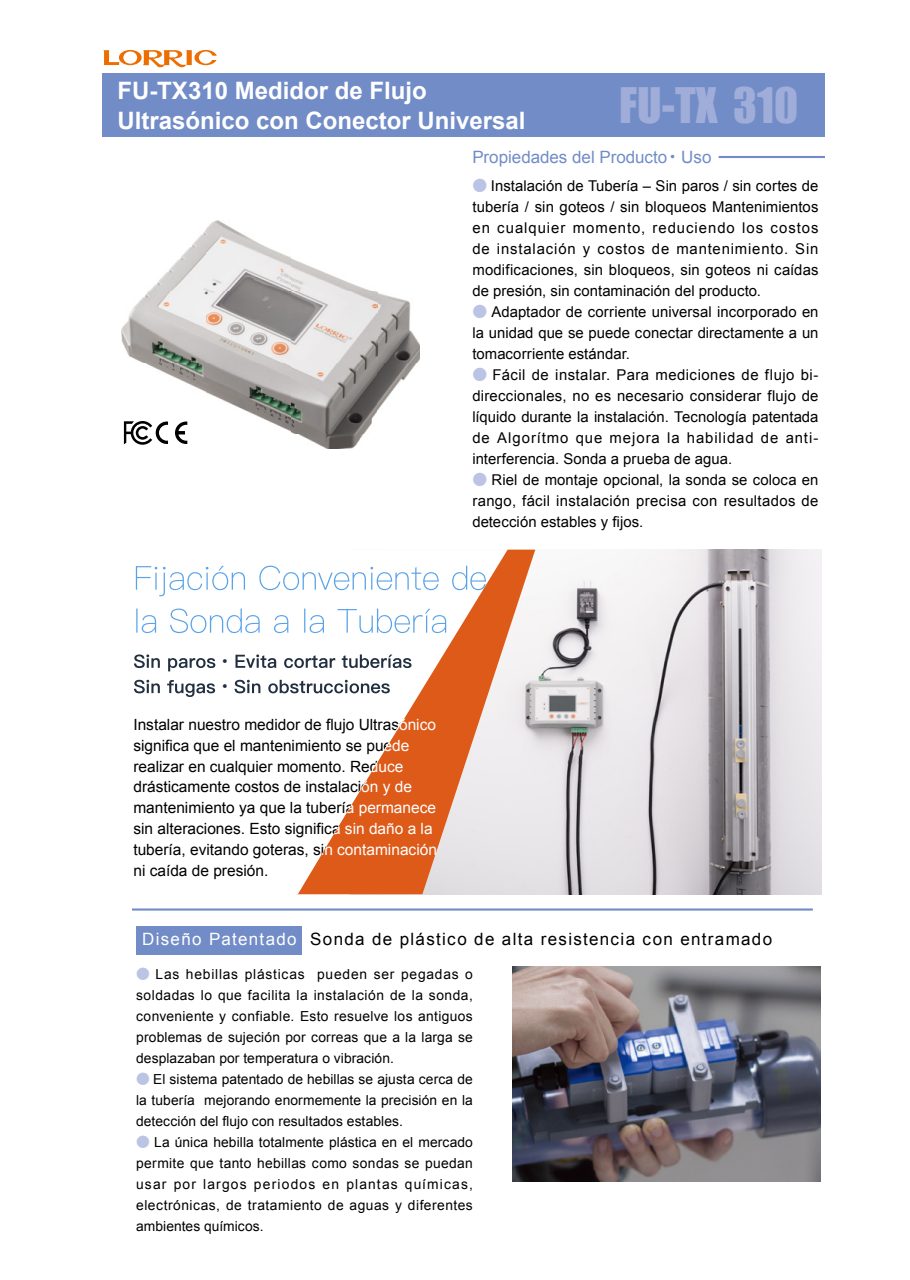
<style>
.page{position:relative;width:910px;height:1280px;background:#fff}
.page>*{position:absolute;margin:0;border:0;box-sizing:border-box;transform-origin:0 0}
.t1{font:45px "Impact";color:#9fadd8}
.t2{font:700 24px/30px "Arial";color:#fff}
.t3{font:18.3px/25.3px "Hiragino Sans W5";color:#212f40}
.t4{font:16.95px "Arial";letter-spacing:.075em;color:#000}
.t5{font:16.95px "Arial";color:#718cc7}
.t6{font:15.45px/20.9px "Arial";color:#000}
.t7{font:14.85px/21px "Arial";letter-spacing:.005em;color:#000;text-align:justify}
.t8{font:13.8px/21px "Arial";letter-spacing:.01em;color:#000;text-align:justify}
.s1{font-family:"Koz Go Pr 6 N"}
.s2{font-family:"Adobe Fan Heiti Std";font-weight:700;color:#bbc4e4}
.s3{color:#fff}
</style>
<div class="page">
<div style="left:102px;top:73px;width:723px;height:64px;background:#718cc7"></div>
<hr style="left:719px;top:156px;width:106px;height:2px;background:#718cc7">
<img style="left:122px;top:220px;width:298px;height:229px">
<div style="left:155px;top:416px;width:33px;height:33px;background:#fff"></div>
<svg style="left:175px;top:421px;width:12px;height:23px"></svg>
<svg style="left:124px;top:421px;width:44px;height:24px"></svg>
<svg style="left:103px;top:50px;width:114px;height:17px"></svg>
<div style="left:137px;top:926px;width:165px;height:28px;background:#718cc7"></div>
<hr style="left:132px;top:908px;width:681px;height:2px;background:#718cc7">
<img style="left:512px;top:967px;width:309px;height:215px">
<img style="left:535px;top:550px;width:286px;height:344px">
<svg style="left:504px;top:550px;width:31px;height:344px;fill:#eceaec"></svg>
<svg style="left:135px;top:555px;width:369px;height:339px"></svg>
<svg style="left:134px;top:654px;width:81px;height:17px"></svg>
<svg style="left:235px;top:654px;width:176px;height:14px"></svg>
<svg style="left:134px;top:680px;width:81px;height:17px"></svg>
<svg style="left:234px;top:680px;width:156px;height:13px"></svg>
<svg style="left:136px;top:566px;width:350px;height:30px"></svg>
<svg style="left:136px;top:608px;width:310px;height:25px"></svg>
<h2 class="t2" style="left:117px;top:77px;width:410px">FU-TX310 Medidor de Flujo<br>Ultrasónico con Conector Universal</h2>
<p class="t5" style="left:472px;top:146px;width:241px">Propiedades del Producto<span class="s1">・</span>Uso</p>
<p class="t7" style="left:472px;top:175px;width:348px"><span class="s2">●</span> Instalación de Tubería – Sin paros / sin cortes de tubería / sin goteos / sin bloqueos Mantenimientos en cualquier momento, reduciendo los costos de instalación y costos de mantenimiento. Sin modificaciones, sin bloqueos, sin goteos ni caídas de presión, sin contaminación del producto.</p>
<p class="t7" style="left:472px;top:301px;width:348px"><span class="s2">●</span> Adaptador de corriente universal incorporado en la unidad que se puede conectar directamente a un tomacorriente estándar.</p>
<p class="t7" style="left:472px;top:364px;width:348px"><span class="s2">●</span> Fácil de instalar. Para mediciones de flujo bi&shy;direccionales, no es necesario considerar flujo de líquido durante la instalación. Tecnología patentada de Algorítmo que mejora la habilidad de anti&shy;interferencia. Sonda a prueba de agua.</p>
<p class="t7" style="left:472px;top:469px;width:348px"><span class="s2">●</span> Riel de montaje opcional, la sonda se coloca en rango, fácil instalación precisa con resultados de detección estables y fijos.</p>
<h1 class="t1" style="left:619px;top:70px;width:181px">FU-TX 310</h1>
<p class="t3" style="left:216px;top:647px;width:20px">・・</p>
<p class="t6" style="left:133px;top:714px;width:305px">Instalar nuestro medidor de flujo Ultrasónico significa que el mantenimiento se puede realizar en cualquier momento. Reduce drásticamente costos de instalación y de mantenimiento ya que la tubería permanece sin alteraciones. Esto significa sin daño a la tubería, evitando goteras, sin contaminación ni caída de presión.</p>
<p class="t4" style="left:142px;top:928px;width:632px"><span class="s3">Diseño Patentado</span> Sonda de plástico de alta resistencia con entramado</p>
<p class="t8" style="left:136px;top:964px;width:338px"><span class="s2">●</span> Las hebillas plásticas pueden ser pegadas o soldadas lo que facilita la instalación de la sonda, conveniente y confiable. Esto resuelve los antiguos problemas de sujeción por correas que a la larga se desplazaban por temperatura o vibración.</p>
<p class="t8" style="left:136px;top:1069px;width:338px"><span class="s2">●</span> El sistema patentado de hebillas se ajusta cerca de la tubería mejorando enormemente la precisión en la detección del flujo con resultados estables.</p>
<p class="t8" style="left:136px;top:1132px;width:338px"><span class="s2">●</span> La única hebilla totalmente plástica en el mercado permite que tanto hebillas como sondas se puedan usar por largos periodos en plantas químicas, electrónicas, de tratamiento de aguas y diferentes ambientes químicos.</p>
</div>
